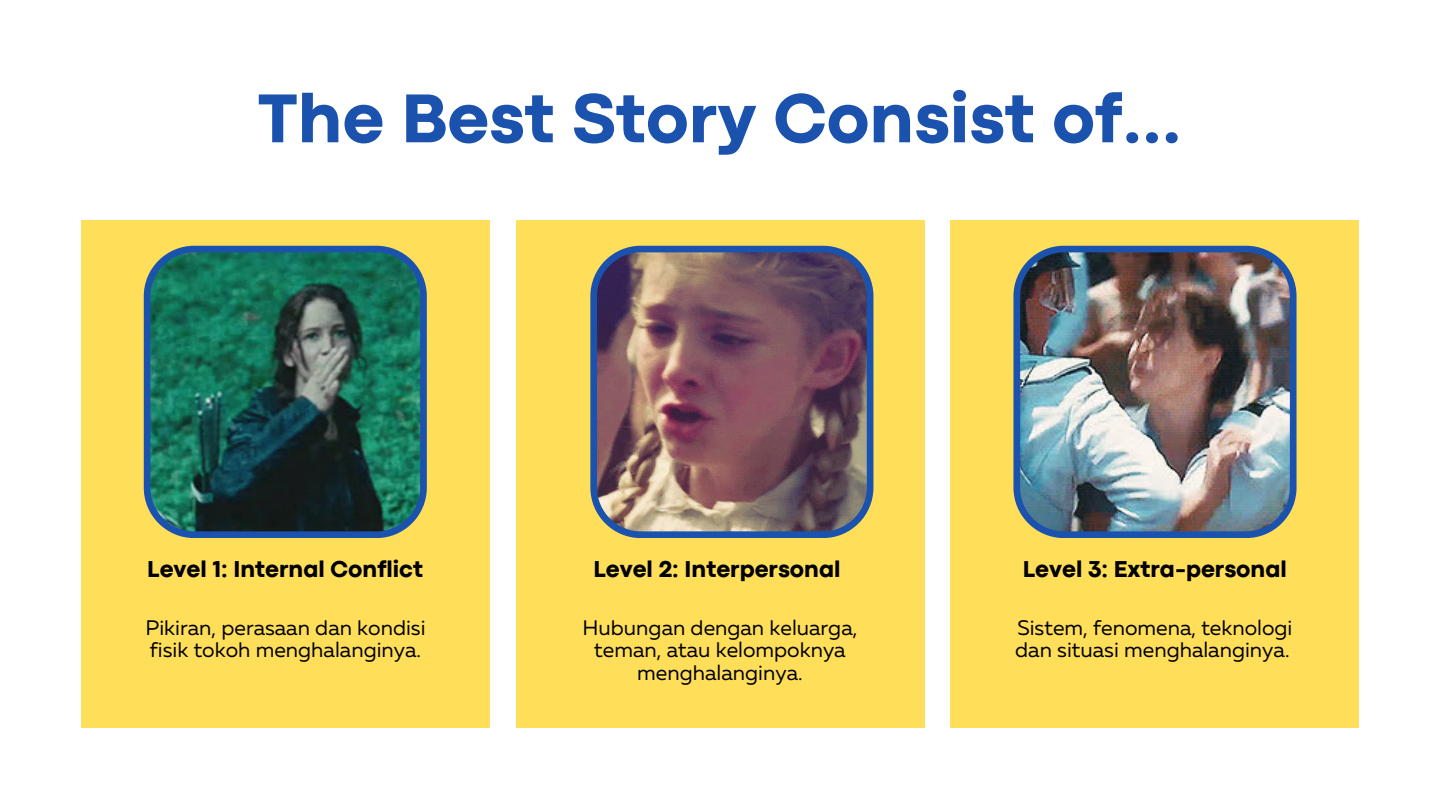
<style>
.page{position:relative;width:1440px;height:810px;background:#fff}
.page>*{position:absolute;margin:0;border:0;box-sizing:border-box;transform-origin:0 0}
.t1{font:800 72px "Codec Pro";color:#1b52ad}
.t2{font:800 24px "Codec Pro";color:#000}
.t3{font:21px/22.5px "Muller";color:#000}
</style>
<div class="page">
<div style="left:81px;top:220px;width:409px;height:508px;background:#ffde59"></div>
<div style="left:516px;top:220px;width:408px;height:508px;background:#ffde59"></div>
<div style="left:950px;top:220px;width:409px;height:508px;background:#ffde59"></div>
<svg style="left:144px;top:246px;width:283px;height:292px;background:#225f56"></svg>
<img style="left:590px;top:246px;width:283px;height:292px">
<img style="left:1013px;top:246px;width:284px;height:292px">
<h1 class="t1" style="left:257px;top:93px;width:926px">The Best Story Consist of...</h1>
<p class="t2" style="left:147px;top:560px;width:277px">Level 1: Internal Conflict</p>
<p class="t2" style="left:593px;top:560px;width:249px">Level 2: Interpersonal</p>
<p class="t2" style="left:1023px;top:560px;width:266px">Level 3: Extra-personal</p>
<p class="t3" style="left:146px;top:618px;width:282px">Pikiran, perasaan dan kondisi fisik tokoh menghalanginya.</p>
<p class="t3" style="left:583px;top:618px;width:276px;text-align:center">Hubungan dengan keluarga, teman, atau kelompoknya menghalanginya.</p>
<p class="t3" style="left:1015px;top:618px;width:279px">Sistem, fenomena, teknologi dan situasi menghalanginya.</p>
</div>
